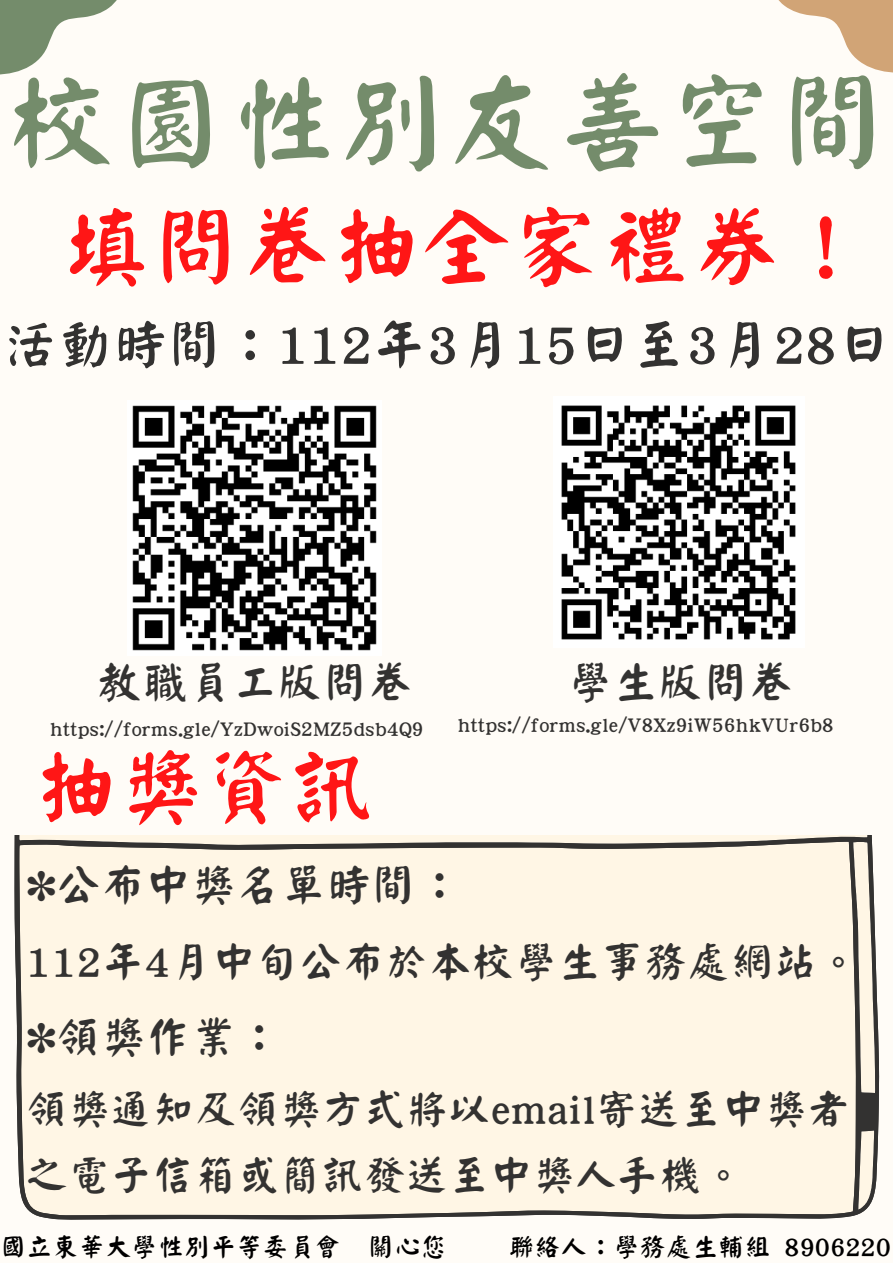
<style>
.page{position:relative;width:893px;height:1263px;background:#fffcf7}
.page>*{position:absolute;margin:0;border:0;box-sizing:border-box;transform-origin:0 0}
.t1{font:110.18px "Han Wang Yan Kai";color:#748c6b}
.t2{font:90.07px "Han Wang Yan Kai";color:#ff1616}
.t3{font:85.5px "Han Wang Yan Kai";color:#ff1616}
.t4{font:54.75px "Han Wang Yan Kai";color:#333231}
.t5{font:45px "Han Wang Yan Kai";color:#333231}
.t6{font:42.75px "Han Wang Yan Kai";letter-spacing:.01em;color:#333231}
.t7{font:42px/65.8px "Han Wang Yan Kai";letter-spacing:.005em;color:#333231}
.t8{font:26.25px "Han Wang Yan Kai";color:#000}
.t9{font:20.25px "Han Wang Yan Kai";color:#333231}
</style>
<div class="page">
<svg style="left:0;top:0;width:117px;height:75px"></svg>
<svg style="left:778px;top:0;width:115px;height:73px"></svg>
<div style="left:15px;top:835px;width:864px;height:384px;background:#fff6e5"></div>
<img style="left:561px;top:405px;width:235px;height:235px">
<img style="left:132px;top:405px;width:245px;height:246px">
<h1 class="t1" style="left:6px;top:69px;width:883px">校園性別友善空間</h1>
<h2 class="t2" style="left:60px;top:202px;width:812px">填問卷抽全家禮券！</h2>
<h3 class="t4" style="left:2px;top:318px;width:890px">活動時間：112年3月15日至3月28日</h3>
<h3 class="t5" style="left:97px;top:660px;width:317px">教職員工版問卷</h3>
<h3 class="t5" style="left:567px;top:660px;width:227px">學生版問卷</h3>
<p class="t9" style="left:50px;top:718px;width:375px">https://forms.gle/YzDwoiS2MZ5dsb4Q9</p>
<p class="t9" style="left:457px;top:715px;width:378px">https://forms.gle/V8Xz9iW56hkVUr6b8</p>
<h3 class="t3" style="left:32px;top:745px;width:344px">抽獎資訊</h3>
<h3 class="t5" style="left:26px;top:864px;width:436px">*公布中獎名單時間：</h3>
<h3 class="t6" style="left:26px;top:941px;width:835px">112年4月中旬公布於本校學生事務處網站。</h3>
<h3 class="t5" style="left:26px;top:1015px;width:256px">*領獎作業：</h3>
<h3 class="t7" style="left:26px;top:1076px;width:824px">領獎通知及領獎方式將以email寄送至中獎者之電子信箱或簡訊發送至中獎人手機。</h3>
<p class="t8" style="left:0;top:1233px;width:448px">國立東華大學性別平等委員會 關心您</p>
<p class="t8" style="left:508px;top:1233px;width:384px">聯絡人：學務處生輔組 8906220</p>
</div>
